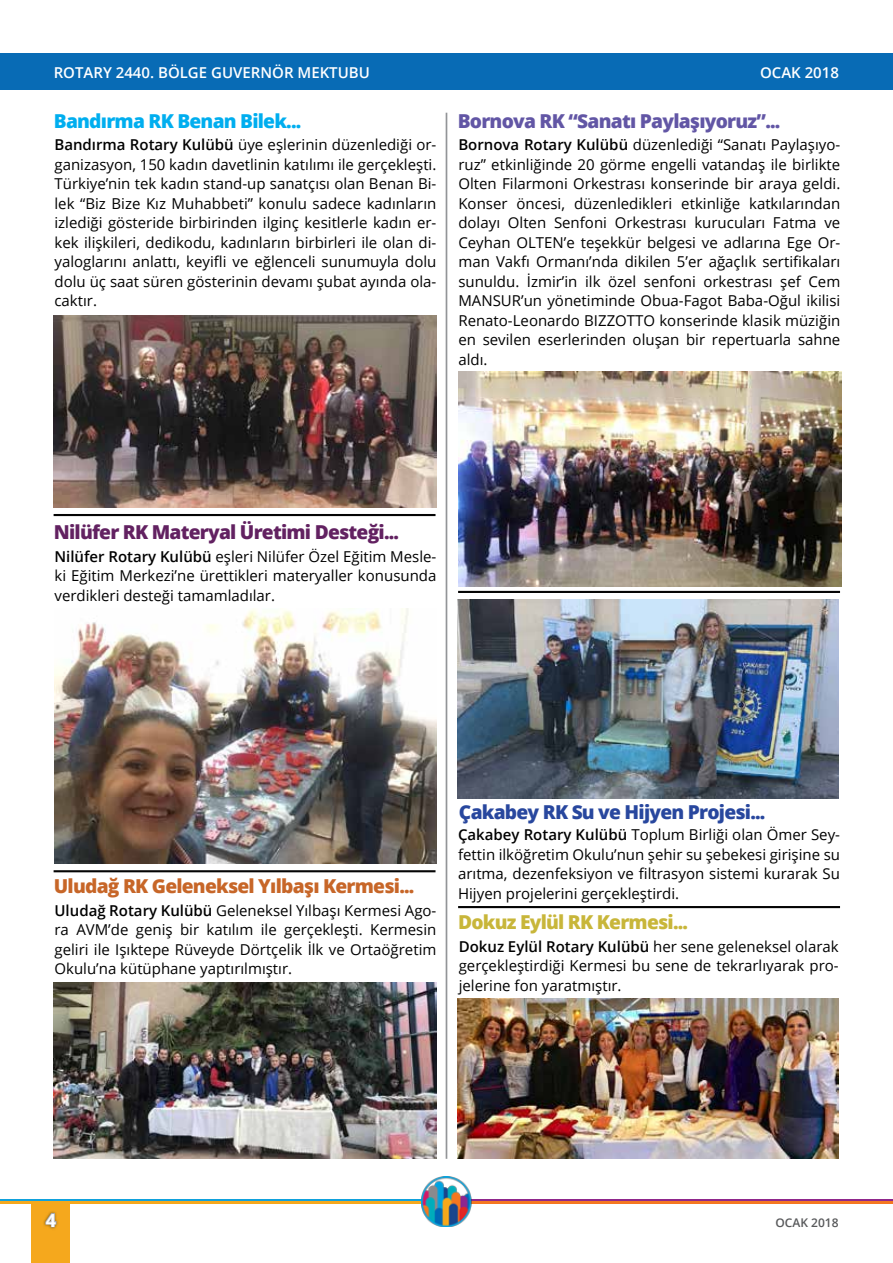
<style>
.page{position:relative;width:893px;height:1263px;background:#fff}
.page>*{position:absolute;margin:0;border:0;box-sizing:border-box;transform-origin:0 0}
.t1{font:800 19.2px "Open Sans";letter-spacing:-.04em;color:#c76628}
.t2{font:800 19.2px "Open Sans";letter-spacing:-.04em;color:#622161}
.t3{font:800 19.2px "Open Sans";letter-spacing:-.04em;color:#6256a5}
.t4{font:800 19.2px "Open Sans";letter-spacing:-.04em;color:#28479e}
.t5{font:800 19.2px "Open Sans";letter-spacing:-.04em;color:#00aeef}
.t6{font:800 19.2px "Open Sans";letter-spacing:-.04em;color:#c8b63a}
.t7{font:700 18px "Open Sans";color:#fff}
.t8{font:15px/19.5px "Open Sans";color:#000;text-align:justify}
.t9{font:600 15px "Open Sans";color:#fff}
.t10{font:600 12px "Open Sans";color:#58595b}
.s1{font-weight:600}
</style>
<div class="page">
<hr style="left:446px;top:113px;width:1px;height:1046px;background:#939598">
<hr style="left:0;top:1199px;width:422px;height:2px;background:#11a1dc">
<hr style="left:469px;top:1199px;width:424px;height:2px;background:#8f278c">
<hr style="left:0;top:1201px;width:422px;height:3px;background:#f5a81d">
<hr style="left:469px;top:1201px;width:424px;height:3px;background:#f47721">
<img style="left:421px;top:1177px;width:51px;height:49px">
<div style="left:32px;top:1203px;width:38px;height:60px;background:#f5a81d"></div>
<div style="left:42px;top:1210px;width:17px;height:20px;background:#000;opacity:.51"></div>
<svg style="left:45px;top:1210px;width:12px;height:18px"></svg>
<div style="left:0;top:53px;width:893px;height:36px;background:#086bb5"></div>
<img style="left:54px;top:315px;width:383px;height:192px">
<img style="left:54px;top:609px;width:383px;height:255px">
<img style="left:54px;top:982px;width:383px;height:177px">
<img style="left:457px;top:599px;width:382px;height:199px">
<img style="left:457px;top:999px;width:382px;height:160px">
<img style="left:458px;top:371px;width:383px;height:216px">
<p class="t9" style="left:54px;top:62px;width:318px">ROTARY 2440. BÖLGE GUVERNÖR MEKTUBU</p>
<p class="t9" style="left:760px;top:62px;width:80px">OCAK 2018</p>
<p class="t5" style="left:54px;top:106px;width:249px">Bandırma RK Benan Bilek...</p>
<p class="t3" style="left:458px;top:106px;width:324px">Bornova RK “Sanatı Paylaşıyoruz”...</p>
<p class="t8" style="left:54px;top:135px;width:383px"><span class="s1">Bandırma Rotary Kulübü</span> üye eşlerinin düzenlediği or&shy;ganizasyon, 150 kadın davetlinin katılımı ile gerçekleşti.<br>Türkiye’nin tek kadın stand-up sanatçısı olan Benan Bi&shy;lek “Biz Bize Kız Muhabbeti” konulu sadece kadınların izlediği gösteride birbirinden ilginç kesitlerle kadın er&shy;kek ilişkileri, dedikodu, kadınların birbirleri ile olan di&shy;yaloglarını anlattı, keyifli ve eğlenceli sunumuyla dolu dolu üç saat süren gösterinin devamı şubat ayında ola&shy;caktır.</p>
<p class="t8" style="left:458px;top:135px;width:383px"><span class="s1">Bornova Rotary Kulübü</span> düzenlediği “Sanatı Paylaşıyo&shy;ruz” etkinliğinde 20 görme engelli vatandaş ile birlikte Olten Filarmoni Orkestrası konserinde bir araya geldi.<br>Konser öncesi, düzenledikleri etkinliğe katkılarından dolayı Olten Senfoni Orkestrası kurucuları Fatma ve Ceyhan OLTEN’e teşekkür belgesi ve adlarına Ege Or&shy;man Vakfı Ormanı’nda dikilen 5’er ağaçlık sertifikaları sunuldu. İzmir’in ilk özel senfoni orkestrası şef Cem MANSUR’un yönetiminde Obua-Fagot Baba-Oğul ikilisi Renato-Leonardo BIZZOTTO konserinde klasik müziğin en sevilen eserlerinden oluşan bir repertuarla sahne aldı.</p>
<p class="t2" style="left:54px;top:518px;width:347px">Nilüfer RK Materyal Üretimi Desteği...</p>
<p class="t8" style="left:54px;top:546px;width:383px"><span class="s1">Nilüfer Rotary Kulübü</span> eşleri Nilüfer Özel Eğitim Mesle&shy;ki Eğitim Merkezi’ne ürettikleri materyaller konusunda verdikleri desteği tamamladılar.</p>
<p class="t1" style="left:54px;top:872px;width:362px">Uludağ RK Geleneksel Yılbaşı Kermesi...</p>
<p class="t8" style="left:54px;top:900px;width:383px"><span class="s1">Uludağ Rotary Kulübü</span> Geleneksel Yılbaşı Kermesi Ago&shy;ra AVM’de geniş bir katılım ile gerçekleşti. Kermesin geliri ile Işıktepe Rüveyde Dörtçelik İlk ve Ortaöğretim Okulu’na kütüphane yaptırılmıştır.</p>
<p class="t4" style="left:459px;top:797px;width:308px">Çakabey RK Su ve Hijyen Projesi...</p>
<p class="t8" style="left:458px;top:824px;width:383px"><span class="s1">Çakabey Rotary Kulübü</span> Toplum Birliği olan Ömer Sey&shy;fettin ilköğretim Okulu’nun şehir su şebekesi girişine su arıtma, dezenfeksiyon ve filtrasyon sistemi kurarak Su Hijyen projelerini gerçekleştirdi.</p>
<p class="t6" style="left:458px;top:908px;width:232px">Dokuz Eylül RK Kermesi...</p>
<p class="t8" style="left:459px;top:936px;width:382px"><span class="s1">Dokuz Eylül Rotary Kulübü</span> her sene geleneksel olarak gerçekleştirdiği Kermesi bu sene de tekrarlıyarak pro&shy;jelerine fon yaratmıştır.</p>
<p class="t7" style="left:46px;top:1207px;width:12px">4</p>
<p class="t10" style="left:775px;top:1214px;width:65px">OCAK 2018</p>
</div>
